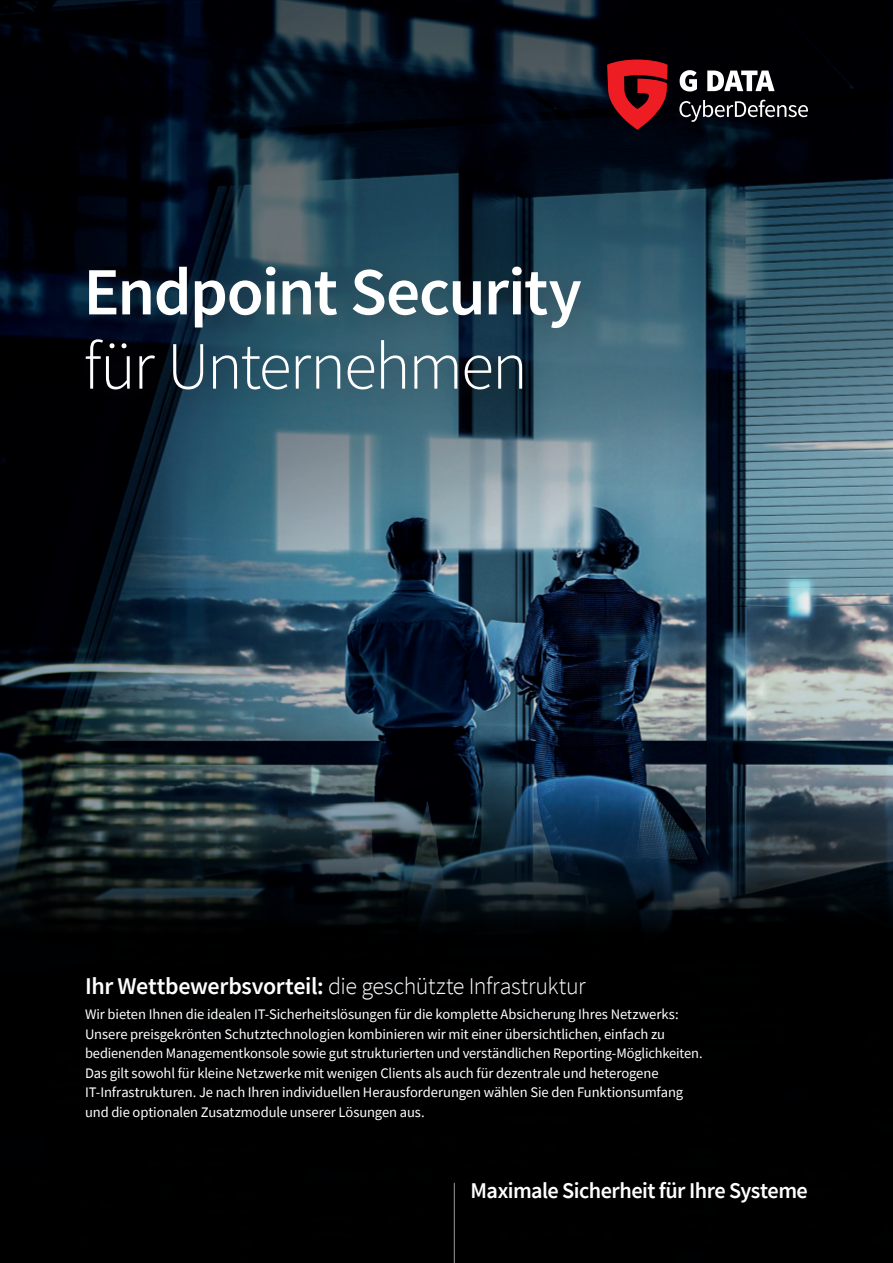
<style>
.page{position:relative;width:893px;height:1263px;background:#fff}
.page>*{position:absolute;margin:0;border:0;box-sizing:border-box;transform-origin:0 0}
.t1{font:600 67.5px "Source Sans Pro";letter-spacing:-.025em;color:#fff}
.t2{font:300 67.5px "Source Sans Pro";letter-spacing:-.03em;color:#fff}
.t3{font:300 24px "Source Sans Pro";letter-spacing:-.015em;color:#fff}
.t4{font:600 22.5px "Source Sans Pro";letter-spacing:-.025em;color:#fff}
.t5{font:14.55px/19.5px "Source Sans Pro";letter-spacing:-.005em;color:#fff}
.s1{font-weight:600}
</style>
<div class="page">
<img style="left:0;top:0;width:893px;height:787px">
<svg style="left:0;top:787px;width:893px;height:476px;background:#070b0d"></svg>
<div style="left:60px;top:240px;width:555px;height:186px;background:#231f20;opacity:.4"></div>
<hr style="left:454px;top:1183px;width:1px;height:80px;background:#939598">
<svg style="left:607px;top:60px;width:61px;height:70px;background:#941218"></svg>
<svg style="left:680px;top:70px;width:17px;height:22px"></svg>
<svg style="left:707px;top:71px;width:68px;height:20px"></svg>
<svg style="left:679px;top:100px;width:129px;height:22px;background:#39393d"></svg>
<h1 class="t1" style="left:84px;top:248px;width:500px">Endpoint Security</h1>
<h1 class="t2" style="left:84px;top:325px;width:446px">für Unternehmen</h1>
<h2 class="t3" style="left:85px;top:971px;width:502px"><span class="s1">Ihr Wettbewerbsvorteil:</span> die geschützte Infrastruktur</h2>
<p class="t5" style="left:85px;top:1005px;width:619px">Wir bieten Ihnen die idealen IT-Sicherheitslösungen für die komplette Absicherung Ihres Netzwerks:<br>Unsere preisgekrönten Schutztechnologien kombinieren wir mit einer übersichtlichen, einfach zu bedienenden Managementkonsole sowie gut strukturierten und verständlichen Reporting-Möglichkeiten.<br>Das gilt sowohl für kleine Netzwerke mit wenigen Clients als auch für dezentrale und heterogene IT-Infrastrukturen. Je nach Ihren individuellen Herausforderungen wählen Sie den Funktionsumfang und die optionalen Zusatzmodule unserer Lösungen aus.</p>
<h3 class="t4" style="left:471px;top:1176px;width:339px">Maximale Sicherheit für Ihre Systeme</h3>
</div>
